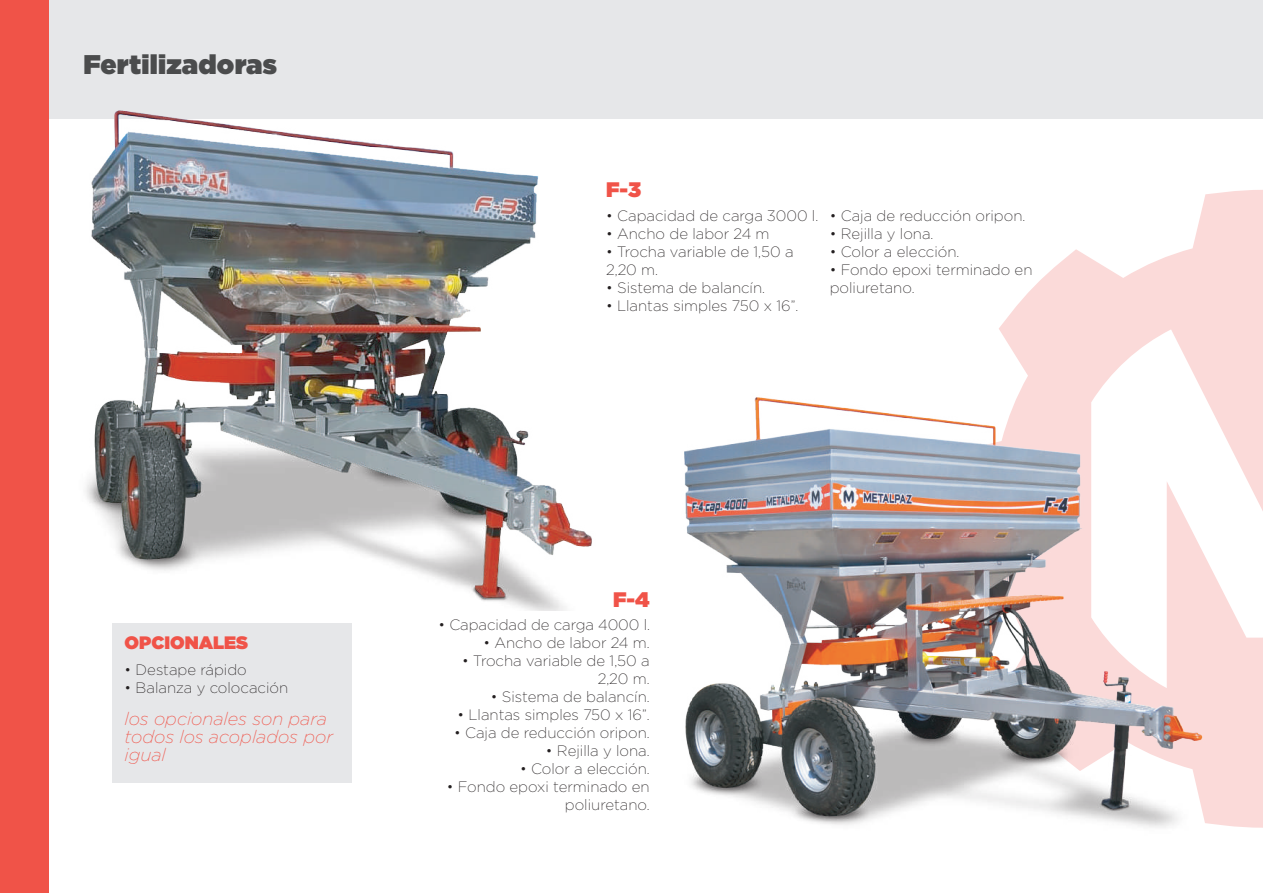
<style>
.page{position:relative;width:1263px;height:893px;background:#fff}
.page>*{position:absolute;margin:0;border:0;box-sizing:border-box;transform-origin:0 0}
.t1{font:900 27px "Gotham";letter-spacing:.01em;color:#4b4c4d}
.t2{font:900 21px "Gotham";color:#f05348}
.t3{font:italic 200 18px/18px "Gotham";color:#f05348}
.t4{font:900 18px "Gotham";color:#f05348}
.t5{font:200 15px/18px "Gotham";color:#231f20}
</style>
<div class="page">
<div style="left:0;top:0;width:1263px;height:118px;background:#e6e7e9"></div>
<svg style="left:999px;top:190px;width:263px;height:638px;fill:#fbdad9"></svg>
<svg style="left:1262px;top:190px;width:1px;height:638px"></svg>
<div style="left:0;top:0;width:48px;height:893px;background:#f05348"></div>
<img style="left:684px;top:387px;width:566px;height:441px">
<img style="left:68px;top:110px;width:542px;height:501px">
<div style="left:112px;top:623px;width:239px;height:160px;background:#e6e7e9"></div>
<h1 class="t1" style="left:83px;top:45px;width:195px">Fertilizadoras</h1>
<h2 class="t2" style="left:606px;top:175px;width:36px">F-3</h2>
<p class="t5" style="left:606px;top:206px;width:214px">• Capacidad de carga 3000 l.</p>
<p class="t5" style="left:606px;top:224px;width:165px">• Ancho de labor 24 m</p>
<p class="t5" style="left:606px;top:242px;width:189px">• Trocha variable de 1,50 a<br>2,20 m.</p>
<p class="t5" style="left:606px;top:278px;width:160px">• Sistema de balancín.</p>
<p class="t5" style="left:606px;top:296px;width:194px">• Llantas simples 750 x 16”.</p>
<p class="t5" style="left:830px;top:206px;width:197px">• Caja de reducción oripon.</p>
<p class="t5" style="left:830px;top:224px;width:105px">• Rejilla y lona.</p>
<p class="t5" style="left:830px;top:242px;width:131px">• Color a elección.</p>
<p class="t5" style="left:830px;top:260px;width:204px">• Fondo epoxi terminado en poliuretano.</p>
<p class="t4" style="left:125px;top:630px;width:125px">OPCIONALES</p>
<p class="t5" style="left:125px;top:660px;width:124px">• Destape rápido</p>
<p class="t5" style="left:125px;top:678px;width:165px">• Balanza y colocación</p>
<p class="t3" style="left:125px;top:709px;width:210px">los opcionales son para todos los acoplados por igual</p>
<h2 class="t2" style="left:613px;top:584px;width:38px">F-4</h2>
<p class="t5" style="left:438px;top:615px;width:213px">• Capacidad de carga 4000 l.</p>
<p class="t5" style="left:483px;top:633px;width:168px">• Ancho de labor 24 m.</p>
<p class="t5" style="left:462px;top:651px;width:189px;text-align:right">• Trocha variable de 1,50 a<br>2,20 m.</p>
<p class="t5" style="left:491px;top:687px;width:160px">• Sistema de balancín.</p>
<p class="t5" style="left:458px;top:705px;width:194px">• Llantas simples 750 x 16”.</p>
<p class="t5" style="left:454px;top:723px;width:197px">• Caja de reducción oripon.</p>
<p class="t5" style="left:546px;top:741px;width:105px">• Rejilla y lona.</p>
<p class="t5" style="left:520px;top:759px;width:131px">• Color a elección.</p>
<p class="t5" style="left:447px;top:777px;width:204px;text-align:right">• Fondo epoxi terminado en poliuretano.</p>
</div>
